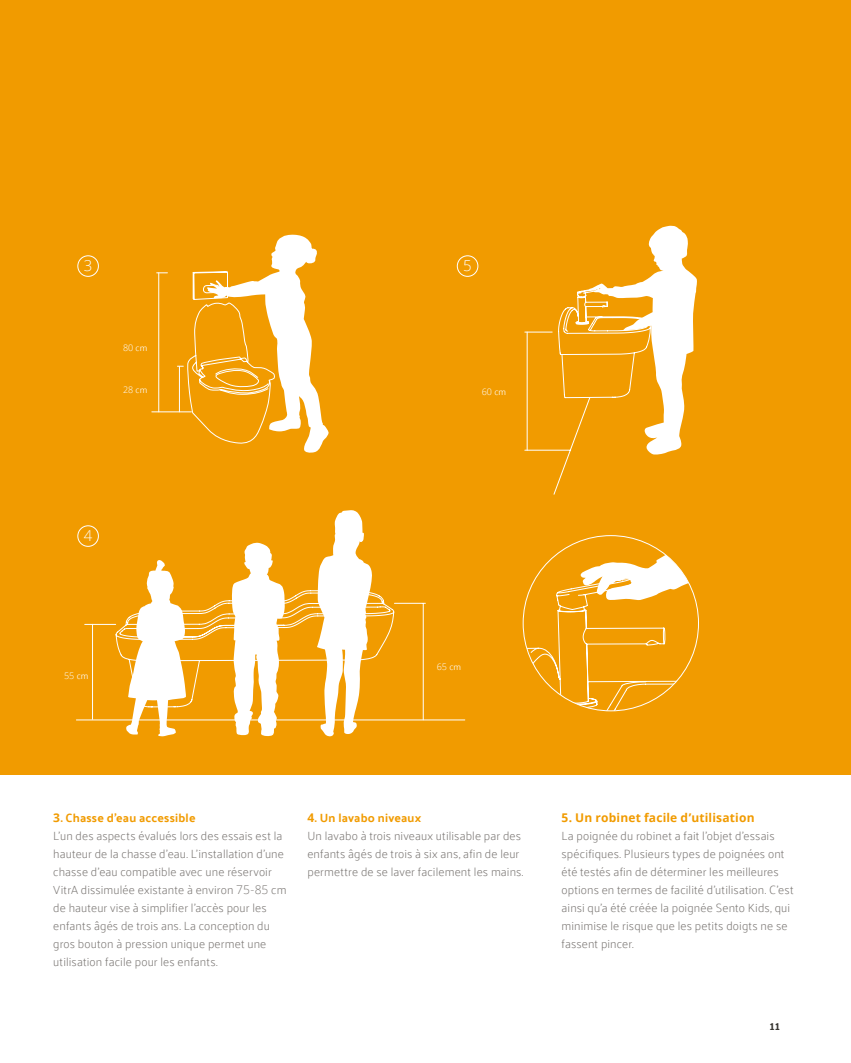
<style>
.page{position:relative;width:851px;height:1063px;background:#fff}
.page>*{position:absolute;margin:0;border:0;box-sizing:border-box;transform-origin:0 0}
.t1{font:300 15px "Open Sans";color:#fff}
.t2{font:200 12px/18px "Palanquin";letter-spacing:.01em;color:#7b7774}
.t3{font:700 12px "Open Sans";letter-spacing:.015em;color:#f19b00}
.t4{font:700 12px "Palanquin";color:#3a3834}
.t5{font:300 9px "Open Sans";color:#fff}
.s1{font-family:"Palanquin"}
.s2{font-family:"Open Sans";font-weight:700;color:#f19b00}
.s3{font-weight:700;color:#f19b00}
.s4{font-family:"Open Sans";font-weight:300}
</style>
<div class="page">
<div style="left:0;top:0;width:850px;height:775px;background:#f19b00"></div>
<div style="left:77px;top:255px;width:22px;height:22px;border:1px solid #fff;border-radius:50%"></div>
<div style="left:457px;top:255px;width:21px;height:22px;border:1px solid #fff;border-radius:50%"></div>
<div style="left:77px;top:525px;width:22px;height:22px;border:1px solid #fff;border-radius:50%"></div>
<svg style="left:177px;top:234px;width:152px;height:219px"></svg>
<hr style="left:152px;top:412px;width:39px;height:1px;background:#fff">
<hr style="left:179px;top:367px;width:1px;height:45px;background:#fff">
<hr style="left:158px;top:273px;width:1px;height:139px;background:#fff">
<hr style="left:76px;top:720px;width:389px;height:1px;background:#fff">
<svg style="left:115px;top:510px;width:279px;height:226px"></svg>
<hr style="left:394px;top:603px;width:31px;height:1px;background:#fff">
<hr style="left:423px;top:604px;width:1px;height:116px;background:#fff">
<hr style="left:85px;top:624px;width:31px;height:1px;background:#fff">
<hr style="left:92px;top:624px;width:1px;height:95px;background:#fff">
<svg style="left:524px;top:226px;width:173px;height:269px"></svg>
<hr style="left:527px;top:332px;width:1px;height:118px;background:#fff">
<svg style="left:523px;top:536px;width:175px;height:175px"></svg>
<p class="t1" style="left:84px;top:256px;width:10px">3</p>
<p class="t1" style="left:463px;top:256px;width:10px">5</p>
<p class="t5" style="left:123px;top:341px;width:26px">80 <span class="s1">cm</span></p>
<p class="t5" style="left:123px;top:383px;width:26px">28 <span class="s1">cm</span></p>
<p class="t5" style="left:481px;top:385px;width:26px">60 <span class="s1">cm</span></p>
<p class="t1" style="left:84px;top:526px;width:10px">4</p>
<p class="t5" style="left:64px;top:670px;width:26px">55 <span class="s1">cm</span></p>
<p class="t5" style="left:436px;top:661px;width:26px">65 <span class="s1">cm</span></p>
<p class="t2" style="left:53px;top:809px;width:235px"><span class="s2">3</span><span class="s3">. Chasse d’eau accessible<br></span>L’un des aspects évalués lors des essais est la hauteur de la chasse d’eau. L’installation d’une chasse d’eau compatible avec une réservoir VitrA dissimulée existante à environ <span class="s4">75-85</span> cm de hauteur vise à simplifier l’accès pour les enfants âgés de trois ans. La conception du gros bouton à pression unique permet une utilisation facile pour les enfants.</p>
<p class="t2" style="left:307px;top:809px;width:217px"><span class="s2">4</span><span class="s3">. Un lavabo niveaux<br></span>Un lavabo à trois niveaux utilisable par des enfants âgés de trois à six ans, afin de leur permettre de se laver facilement les mains.</p>
<p class="t3" style="left:561px;top:810px;width:194px">5. Un robinet facile d’utilisation</p>
<p class="t2" style="left:561px;top:827px;width:233px">La poignée du robinet a fait l’objet d’essais spécifiques. Plusieurs types de poignées ont été testés afin de déterminer les meilleures options en termes de facilité d’utilisation. C’est ainsi qu’a été créée la poignée Sento Kids, qui minimise le risque que les petits doigts ne se fassent pincer.</p>
<p class="t4" style="left:769px;top:1019px;width:12px">11</p>
</div>
